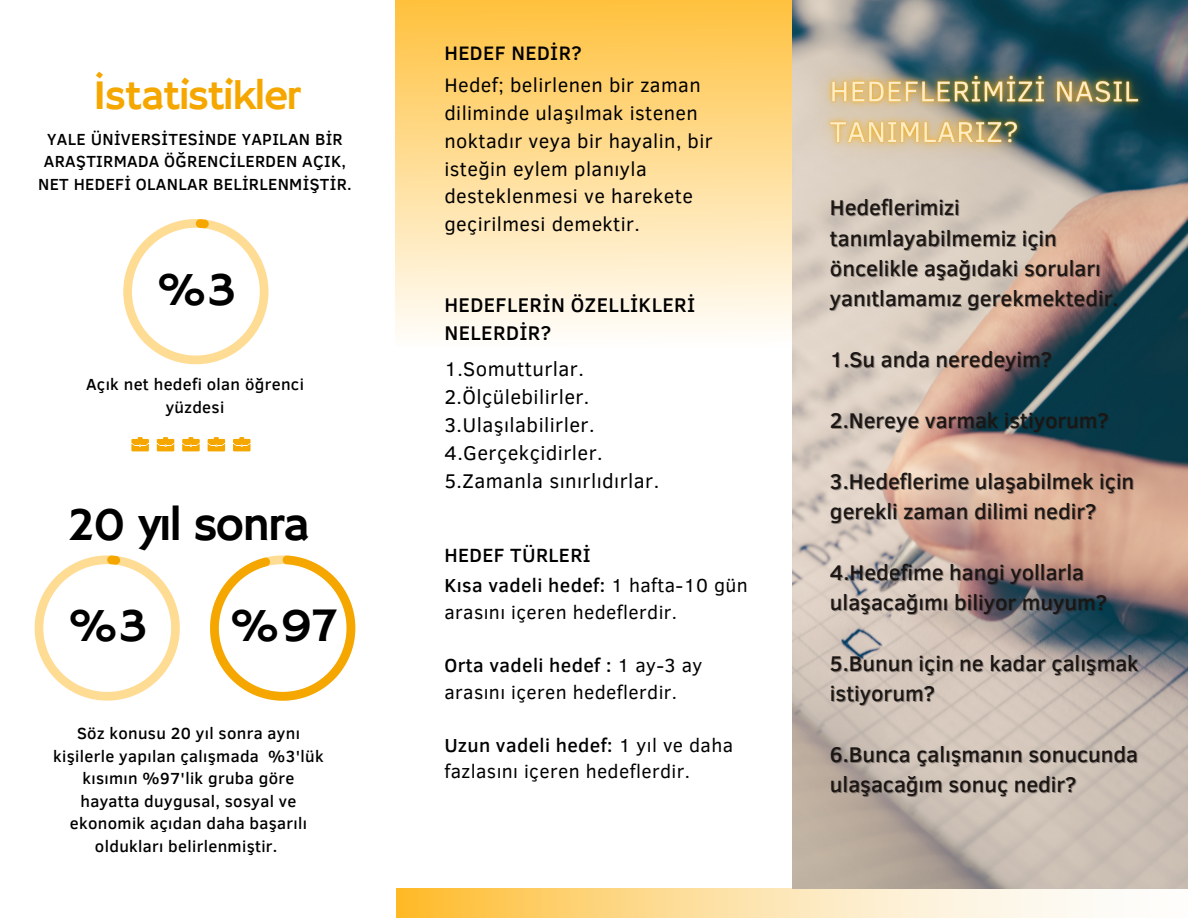
<style>
.page{position:relative;width:1188px;height:918px;background:#fff}
.page>*{position:absolute;margin:0;border:0;box-sizing:border-box;transform-origin:0 0}
.t1{font:48px "Hammersmith One";letter-spacing:-.04em;color:#000}
.t2{font:42px "Hammersmith One";letter-spacing:-.04em;color:#f5a700}
.t3{font:500 21.75px/30.3px "Clear Sans";color:#1b1614}
.t4{font:20.4px "Clear Sans";letter-spacing:.02em;color:#000}
.t5{font:500 20.4px/28.2px "Clear Sans";letter-spacing:.02em;color:#000}
.t6{font:19.95px/27.8px "Clear Sans";letter-spacing:.02em;color:#000}
.t7{font:500 19.95px "Clear Sans";letter-spacing:.02em;color:#000}
.t8{font:500 19.65px "Clear Sans";letter-spacing:.02em;color:#000}
.t9{font:19.35px/26.5px "Clear Sans";letter-spacing:.02em;color:#000}
.t10{font:500 16.5px/22.5px "Clear Sans";letter-spacing:.02em;color:#000;text-align:center}
.s1{font-weight:500}
</style>
<div class="page">
<svg style="left:396px;top:889px;width:697px;height:29px;background:#fde0a2"></svg>
<div style="left:396px;top:0;width:396px;height:347px;background:linear-gradient(to bottom,#ffc13e,#fffefc)"></div>
<svg style="left:123px;top:219px;width:145px;height:145px"></svg>
<svg style="left:131px;top:437px;width:120px;height:14px"></svg>
<svg style="left:35px;top:555px;width:145px;height:146px"></svg>
<svg style="left:210px;top:555px;width:145px;height:146px"></svg>
<img style="left:792px;top:0;width:396px;height:889px">
<img style="left:793px;top:33px;width:383px;height:153px">
<p class="t2" style="left:93px;top:71px;width:209px">İstatistikler</p>
<p class="t10" style="left:38px;top:127px;width:315px">YALE ÜNİVERSİTESİNDE YAPILAN BİR<br>ARAŞTIRMADA ÖĞRENCİLERDEN AÇIK,<br>NET HEDEFİ OLANLAR BELİRLENMİŞTİR.</p>
<p class="t1" style="left:156px;top:262px;width:81px">%3</p>
<p class="t10" style="left:86px;top:372px;width:219px">Açık net hedefi olan öğrenci yüzdesi</p>
<p class="t1" style="left:68px;top:497px;width:244px">20 yıl sonra</p>
<p class="t1" style="left:67px;top:598px;width:81px">%3</p>
<p class="t1" style="left:229px;top:598px;width:109px">%97</p>
<p class="t10" style="left:53px;top:721px;width:272px">Söz konusu 20 yıl sonra aynı kişilerle yapılan çalışmada %3'lük kısımın %97'lik gruba göre hayatta duygusal, sosyal ve ekonomik açıdan daha başarılı oldukları belirlenmiştir.</p>
<p class="t7" style="left:444px;top:38px;width:139px">HEDEF NEDİR?</p>
<p class="t6" style="left:444px;top:71px;width:270px">Hedef; belirlenen bir zaman diliminde ulaşılmak istenen noktadır veya bir hayalin, bir isteğin eylem planıyla desteklenmesi ve harekete geçirilmesi demektir.</p>
<p class="t5" style="left:444px;top:290px;width:252px">HEDEFLERİN ÖZELLİKLERİ<br>NELERDİR?</p>
<p class="t4" style="left:444px;top:354px;width:141px">1.Somutturlar.</p>
<p class="t4" style="left:444px;top:382px;width:147px">2.Ölçülebilirler.</p>
<p class="t4" style="left:444px;top:410px;width:152px">3.Ulaşılabilirler.</p>
<p class="t4" style="left:444px;top:438px;width:160px">4.Gerçekçidirler.</p>
<p class="t4" style="left:444px;top:466px;width:216px">5.Zamanla sınırlıdırlar.</p>
<p class="t8" style="left:444px;top:541px;width:148px">HEDEF TÜRLERİ</p>
<p class="t9" style="left:444px;top:571px;width:305px"><span class="s1">Kısa vadeli hedef:</span> 1 hafta-10 gün arasını içeren hedeflerdir.</p>
<p class="t9" style="left:444px;top:651px;width:259px"><span class="s1">Orta vadeli hedef :</span> 1 ay-3 ay arasını içeren hedeflerdir.</p>
<p class="t9" style="left:444px;top:731px;width:290px"><span class="s1">Uzun vadeli hedef:</span> 1 yıl ve daha fazlasını içeren hedeflerdir.</p>
<p class="t3" style="left:830px;top:191px;width:290px">Hedeflerimizi tanımlayabilmemiz için öncelikle aşağıdaki soruları yanıtlamamız gerekmektedir.</p>
<p class="t3" style="left:830px;top:343px;width:224px">1.Su anda neredeyim?</p>
<p class="t3" style="left:830px;top:404px;width:280px">2.Nereye varmak istiyorum?</p>
<p class="t3" style="left:830px;top:465px;width:306px">3.Hedeflerime ulaşabilmek için gerekli zaman dilimi nedir?</p>
<p class="t3" style="left:830px;top:556px;width:279px">4.Hedefime hangi yollarla ulaşacağımı biliyor muyum?</p>
<p class="t3" style="left:830px;top:647px;width:310px">5.Bunun için ne kadar çalışmak istiyorum?</p>
<p class="t3" style="left:830px;top:738px;width:310px">6.Bunca çalışmanın sonucunda ulaşacağım sonuç nedir?</p>
</div>
